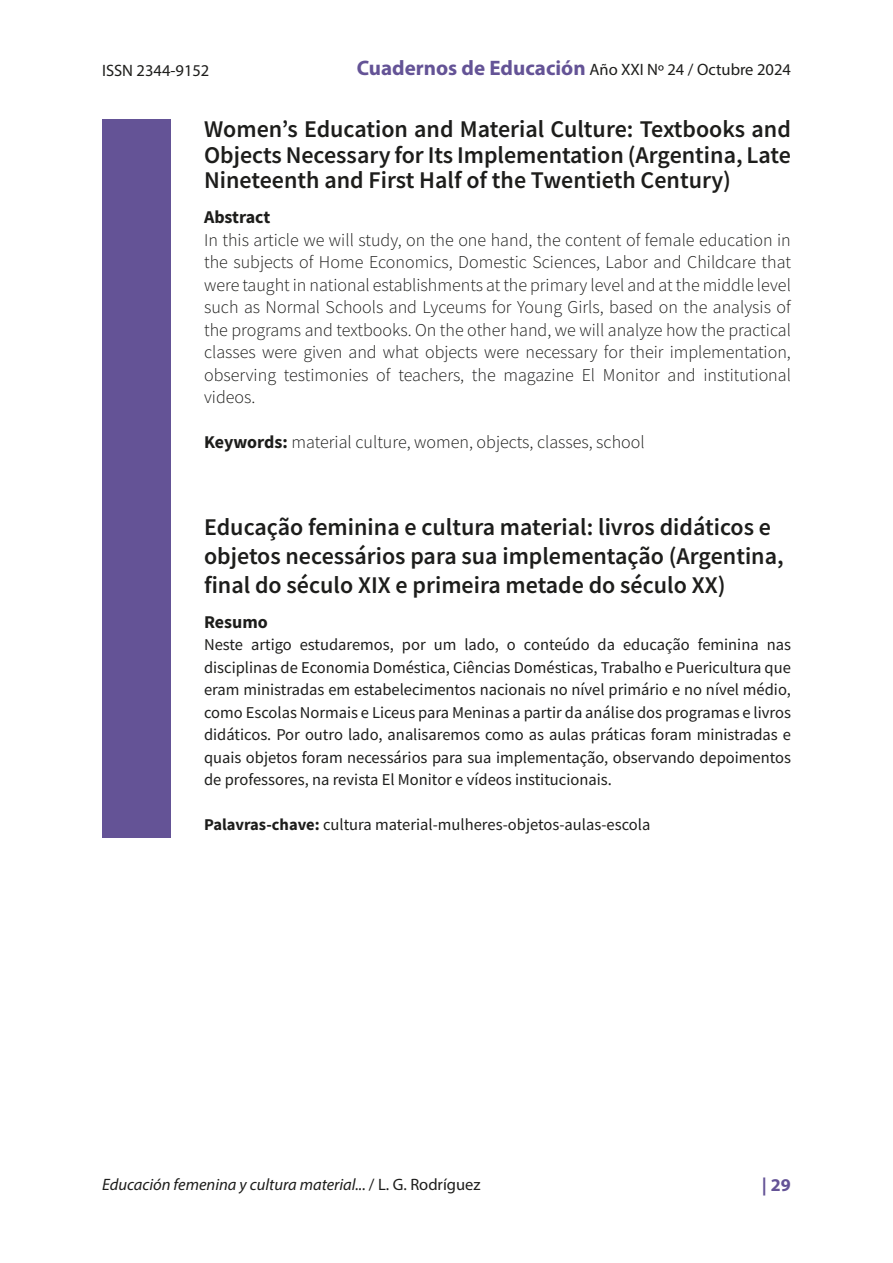
<style>
.page{position:relative;width:893px;height:1263px;background:#fff}
.page>*{position:absolute;margin:0;border:0;box-sizing:border-box;transform-origin:0 0}
.tutulo_resumen{font:600 24px/25.5px "Source Sans Pro";color:#1d1d1b;text-align:justify}
.titulo_principal{font:600 24px/28.8px "Source Sans Pro";color:#1d1d1b}
.palabras_clve{font:300 18px/22.5px "Source Sans Pro";color:#1d1d1b;text-align:justify}
.tutulo_resumen-2{font:700 18px "Source Sans Pro";color:#1d1d1b}
.t1{font:700 18px "Myriad Pro";color:#645396}
.palabras_clve-2{font:16.5px/22.5px "Source Sans Pro";color:#1d1d1b;text-align:justify}
.t2{font:16.5px "Myriad Pro";color:#1d1d1b}
.t3{font:italic 16.5px "Myriad Pro";color:#1d1d1b}
.s1{font-weight:700;font-size:21px;color:#645396}
.s2{font-weight:700}
.s3{font-style:normal}
</style>
<div class="page">
<div style="left:102px;top:119px;width:68px;height:719px;background:#645396"></div>
<p class="t2" style="left:102px;top:60px;width:109px">ISSN 2344-9152</p>
<p class="t2" style="left:357px;top:60px;width:436px"><span class="s1">Cuadernos de Educación</span> Año XXI Nº 24 / Octubre 2024</p>
<p class="tutulo_resumen" style="left:204px;top:116px;width:588px">Women’s Education and Material Culture: Textbooks and Objects Necessary for Its Implementation (Argentina, Late Nineteenth and First Half of the Twentieth Century)</p>
<p class="tutulo_resumen-2" style="left:204px;top:205px;width:68px">Abstract</p>
<p class="palabras_clve" style="left:204px;top:229px;width:588px">In this article we will study, on the one hand, the content of female education in the subjects of Home Economics, Domestic Sciences, Labor and Childcare that were taught in national establishments at the primary level and at the middle level such as Normal Schools and Lyceums for Young Girls, based on the analysis of the programs and textbooks. On the other hand, we will analyze how the practical classes were given and what objects were necessary for their implementation, observing testimonies of teachers, the magazine El Monitor and institutional videos.</p>
<p class="palabras_clve" style="left:204px;top:431px;width:442px"><span class="s2">Keywords:</span> material culture, women, objects, classes, school</p>
<p class="titulo_principal" style="left:204px;top:512px;width:581px">Educação feminina e cultura material: livros didáticos e objetos necessários para sua implementação (Argentina, final do século XIX e primeira metade do século XX)</p>
<p class="tutulo_resumen-2" style="left:204px;top:610px;width:65px">Resumo</p>
<p class="palabras_clve-2" style="left:204px;top:633px;width:588px">Neste artigo estudaremos, por um lado, o conteúdo da educação feminina nas disciplinas de Economia Doméstica, Ciências Domésticas, Trabalho e Puericultura que eram ministradas em estabelecimentos nacionais no nível primário e no nível médio, como Escolas Normais e Liceus para Meninas a partir da análise dos programas e livros didáticos. Por outro lado, analisaremos como as aulas práticas foram ministradas e quais objetos foram necessários para sua implementação, observando depoimentos de professores, na revista El Monitor e vídeos institucionais.</p>
<p class="palabras_clve-2" style="left:204px;top:813px;width:448px"><span class="s2">Palavras-chave:</span> cultura material-mulheres-objetos-aulas-escola</p>
<p class="t3" style="left:102px;top:1174px;width:380px">Educación femenina y cultura material... <span class="s3">/ L. G. Rodríguez</span></p>
<p class="t1" style="left:762px;top:1173px;width:31px">| 29</p>
</div>
